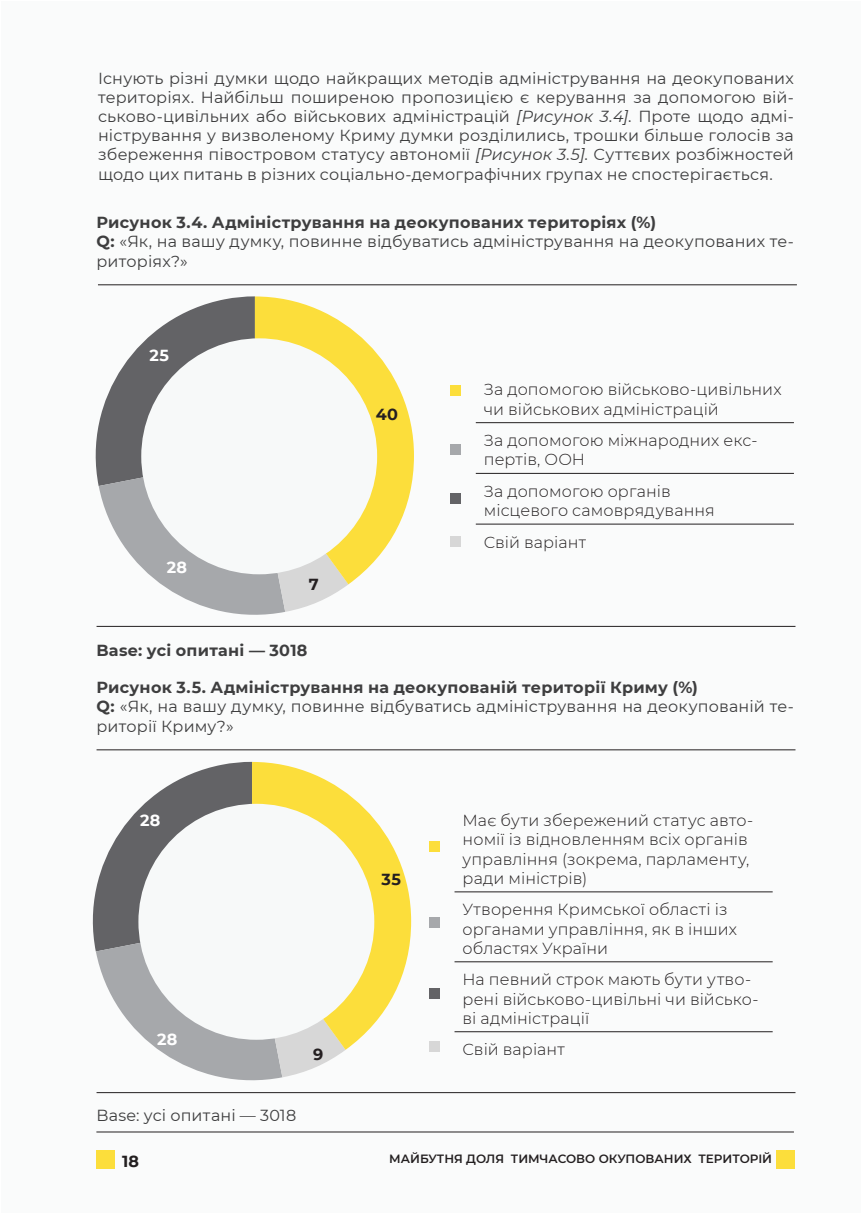
<style>
.page{position:relative;width:862px;height:1214px;background:#fff}
.page>*{position:absolute;margin:0;border:0;box-sizing:border-box;transform-origin:0 0}
.Текст{font:16px/19.2px "Montserrat";letter-spacing:.01em;color:#3e3e3f;text-align:justify}
.Текст_таблиці{font:300 16px/19.2px "Montserrat";letter-spacing:.005em;color:#231f20}
.Текст_для_графіків{font:16px/19.2px "Montserrat";letter-spacing:.01em;color:#3e3e3f}
.Текст_для_графіків-2{font:700 16px "Montserrat";letter-spacing:.015em;color:#3e3e3f}
.Bace{font:16px "Montserrat";letter-spacing:.01em;color:#3e3e3f}
.Текст_для_графіків-3{font:700 16px "Montserrat";letter-spacing:.025em;color:#fff}
.Текст_для_графіків-4{font:700 16px "Montserrat";color:#241f21}
.t1{font:700 16px "Montserrat";color:#231f20}
.t2{font:600 12px "Montserrat";color:#231f20}
.s1{font-style:italic}
.s2{font-weight:700}
</style>
<div class="page">
<div style="left:1px;top:1px;width:860px;height:1211px;background:#fafbfb"></div>
<hr style="left:96px;top:1131px;width:698px;height:1px;background:#231f20">
<div style="left:776px;top:1149px;width:19px;height:19px;background:#fcde3b"></div>
<div style="left:96px;top:1149px;width:19px;height:19px;background:#fcde3b"></div>
<svg style="left:95px;top:296px;width:253px;height:331px"></svg>
<svg style="left:255px;top:296px;width:159px;height:288px;fill:#fcde3b"></svg>
<div style="left:141px;top:338px;width:236px;height:236px;background:#f7f9f9;border-radius:50%"></div>
<svg style="left:92px;top:761px;width:254px;height:332px"></svg>
<svg style="left:252px;top:761px;width:159px;height:288px;fill:#fcde3b"></svg>
<div style="left:138px;top:803px;width:236px;height:236px;background:#f7f9f9;border-radius:50%"></div>
<hr style="left:476px;top:422px;width:318px;height:1px;background:#231f20">
<hr style="left:476px;top:473px;width:318px;height:1px;background:#231f20">
<hr style="left:476px;top:523px;width:318px;height:1px;background:#231f20">
<hr style="left:454px;top:891px;width:318px;height:1px;background:#231f20">
<hr style="left:454px;top:961px;width:318px;height:1px;background:#231f20">
<hr style="left:454px;top:1031px;width:318px;height:1px;background:#231f20">
<div style="left:451px;top:386px;width:10px;height:10px;background:#fcde3b"></div>
<div style="left:429px;top:841px;width:11px;height:10px;background:#fcde3b"></div>
<div style="left:451px;top:444px;width:10px;height:11px;background:#a6a8ab"></div>
<div style="left:429px;top:917px;width:11px;height:10px;background:#a6a8ab"></div>
<div style="left:451px;top:493px;width:10px;height:10px;background:#636366"></div>
<div style="left:429px;top:988px;width:11px;height:10px;background:#636366"></div>
<div style="left:451px;top:536px;width:10px;height:10px;background:#d7d7d7"></div>
<div style="left:429px;top:1041px;width:11px;height:10px;background:#d7d7d7"></div>
<hr style="left:98px;top:284px;width:699px;height:1px;background:#231f20">
<hr style="left:97px;top:626px;width:698px;height:1px;background:#231f20">
<hr style="left:97px;top:749px;width:698px;height:1px;background:#231f20">
<hr style="left:97px;top:1092px;width:698px;height:1px;background:#231f20">
<p class="Текст" style="left:98px;top:68px;width:697px">Існують різні думки щодо найкращих методів адміністрування на деокупованих територіях. Найбільш поширеною пропозицією є керування за допомогою вій&shy;ськово-цивільних або військових адміністрацій <span class="s1">[Рисунок 3.4]</span>. Проте щодо адмі&shy;ністрування у визволеному Криму думки розділились, трошки більше голосів за збереження півостровом статусу автономії <span class="s1">[Рисунок 3.5].</span> Суттєвих розбіжностей щодо цих питань в різних соціально-демографічних групах не спостерігається.</p>
<p class="Текст_для_графіків-2" style="left:96px;top:211px;width:561px">Рисунок 3.4. Адміністрування на деокупованих територіях (%)</p>
<p class="Текст_для_графіків" style="left:96px;top:231px;width:699px"><span class="s2">Q:</span> «Як, на вашу думку, повинне відбуватись адміністрування на деокупованих те&shy;риторіях?»</p>
<p class="Текст_для_графіків-3" style="left:149px;top:344px;width:21px">25</p>
<p class="Текст_для_графіків-3" style="left:167px;top:555px;width:22px">28</p>
<p class="Текст_для_графіків-4" style="left:309px;top:572px;width:11px">7</p>
<p class="Текст_для_графіків-2" style="left:96px;top:638px;width:213px">Base: усі опитані — 3018</p>
<p class="Текст_для_графіків-4" style="left:376px;top:402px;width:24px">40</p>
<p class="Текст_таблиці" style="left:484px;top:379px;width:299px">За допомогою військово-цивільних чи військових адміністрацій</p>
<p class="Текст_таблиці" style="left:484px;top:430px;width:275px">За допомогою міжнародних екс&shy;пертів, ООН</p>
<p class="Текст_таблиці" style="left:484px;top:481px;width:233px">За допомогою органів місцевого самоврядування</p>
<p class="Текст_таблиці" style="left:484px;top:531px;width:104px">Свій варіант</p>
<p class="Текст_для_графіків-2" style="left:96px;top:676px;width:603px">Рисунок 3.5. Адміністрування на деокупованій території Криму (%)</p>
<p class="Текст_для_графіків" style="left:96px;top:696px;width:699px"><span class="s2">Q:</span> «Як, на вашу думку, повинне відбуватись адміністрування на деокупованій те&shy;риторії Криму?»</p>
<p class="Текст_для_графіків-3" style="left:140px;top:808px;width:22px">28</p>
<p class="Текст_для_графіків-4" style="left:381px;top:867px;width:21px">35</p>
<p class="Текст_для_графіків-3" style="left:157px;top:1028px;width:22px">28</p>
<p class="Текст_для_графіків-4" style="left:313px;top:1042px;width:12px">9</p>
<p class="Bace" style="left:96px;top:1103px;width:201px">Base: усі опитані — 3018</p>
<p class="Текст_таблиці" style="left:462px;top:810px;width:292px">Має бути збережений статус авто&shy;номії із відновленням всіх органів управління (зокрема, парламенту, ради міністрів)</p>
<p class="Текст_таблиці" style="left:462px;top:899px;width:276px">Утворення Кримської області із органами управління, як в інших областях України</p>
<p class="Текст_таблиці" style="left:462px;top:969px;width:298px">На певний строк мають бути утво&shy;рені військово-цивільні чи військо&shy;ві адміністрації</p>
<p class="Текст_таблиці" style="left:462px;top:1039px;width:104px">Свій варіант</p>
<p class="t1" style="left:122px;top:1149px;width:18px">18</p>
<p class="t2" style="left:389px;top:1149px;width:384px">МАЙБУТНЯ ДОЛЯ ТИМЧАСОВО ОКУПОВАНИХ ТЕРИТОРІЙ</p>
</div>
